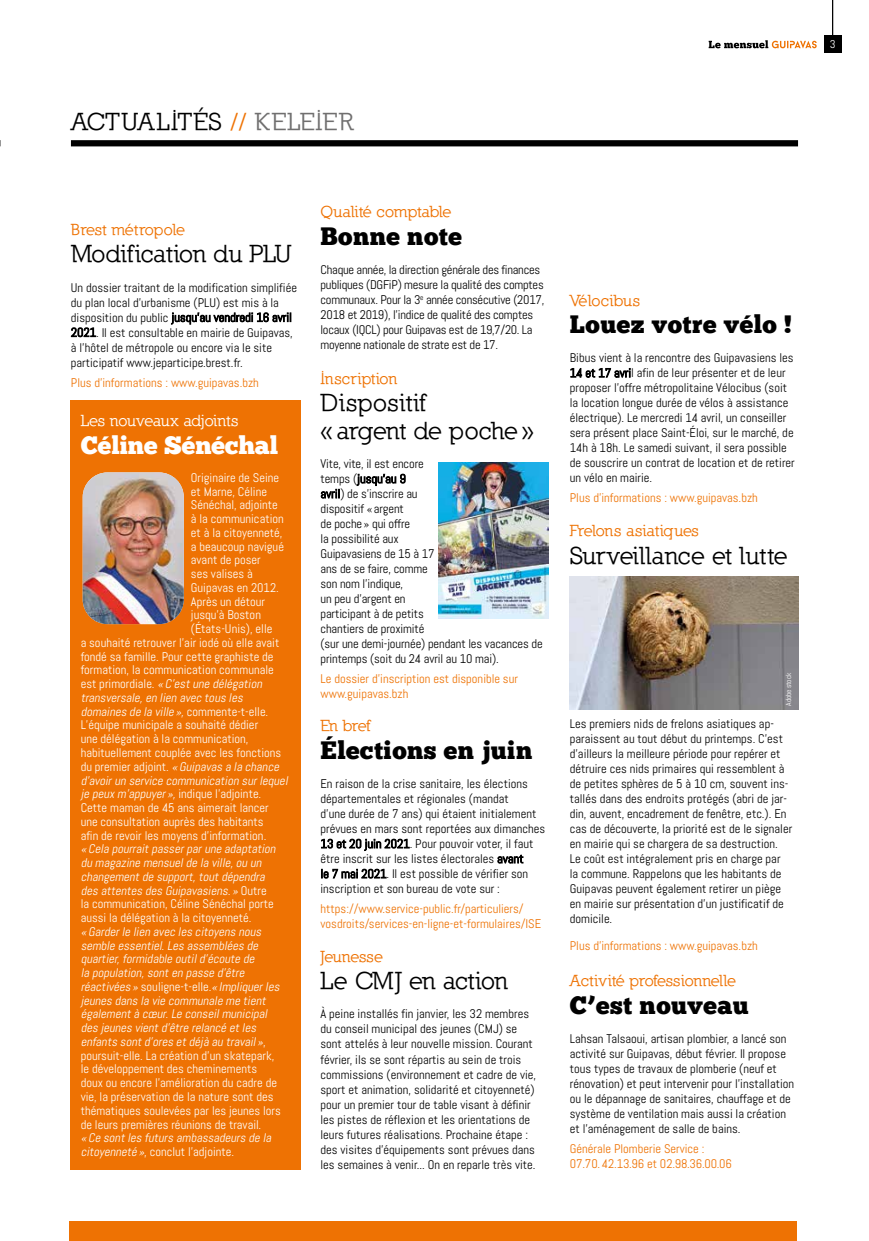
<style>
.page{position:relative;width:869px;height:1241px;background:#fff}
.page>*{position:absolute;margin:0;border:0;box-sizing:border-box;transform-origin:0 0}
.t1{font:700 25px/27.5px "Nilland";letter-spacing:.015em;color:#000}
.t2{font:25px "Chunk Five Ex";letter-spacing:.02em;color:#000}
.t3{font:700 25px "Nilland";letter-spacing:-.01em;color:#000}
.t4{font:25px "Chunk Five Ex";color:#fff}
.t5{font:700 16.25px "Nilland";letter-spacing:-.005em;color:#ee7203}
.t6{font:700 16.25px "Nilland";letter-spacing:-.01em;color:#fff}
.t7{font:700 16.25px "Nilland";letter-spacing:.02em;color:#ee7203}
.t8{font:12.5px/15px "Abel";color:#000}
.t9{font:italic 12.5px/13.8px "Abel";color:#fff}
.t10{font:12.5px "Abel";color:#fff}
.t11{font:12.5px/15px "Abel";color:#ee7203}
.t12{font:12.5px/15px "Abel";letter-spacing:-.02em;color:#000}
.t13{font:11.25px "Abel";color:#fff}
.t14{font:7.5px "Abel";letter-spacing:-.03em;color:#fff}
.s1{color:#ee7203}
.s2{color:#706f6f}
.s3{font-style:normal}
.s4{font-style:italic}
</style>
<div class="page">
<hr style="left:831px;top:0;width:1px;height:38px;background:#000">
<div style="left:823px;top:35px;width:18px;height:18px;background:#000"></div>
<svg style="left:708px;top:40px;width:108px;height:8px"></svg>
<div style="left:71px;top:140px;width:726px;height:6px;background:#000"></div>
<div style="left:70px;top:1221px;width:726px;height:19px;background:#ee7203"></div>
<div style="left:70px;top:400px;width:230px;height:769px;background:#ee7203"></div>
<img style="left:83px;top:472px;width:101px;height:152px">
<img style="left:569px;top:576px;width:228px;height:133px">
<img style="left:438px;top:462px;width:110px;height:156px">
<h1 class="t1" style="left:71px;top:107px;width:283px">ACTUALITÉS <span class="s1">//</span> <span class="s2">KELEIER</span></h1>
<h2 class="t5" style="left:71px;top:220px;width:115px">Brest métropole</h2>
<h1 class="t3" style="left:71px;top:239px;width:222px">Modification du PLU</h1>
<p class="t8" style="left:71px;top:280px;width:227px">Un dossier traitant de la modification simplifiée du plan local d’urbanisme (PLU) est mis à la disposition du public jusqu’au vendredi 16 avril 2021. Il est consultable en mairie de Guipavas, à l’hôtel de métropole ou encore via le site participatif www.jeparticipe.brest.fr.</p>
<p class="t11" style="left:71px;top:375px;width:189px">Plus d’informations : www.guipavas.bzh</p>
<h2 class="t6" style="left:81px;top:411px;width:159px">Les nouveaux adjoints</h2>
<h1 class="t4" style="left:81px;top:426px;width:199px">Céline Sénéchal</h1>
<p class="t10" style="left:191px;top:469px;width:90px">Originaire de Seine</p>
<p class="t10" style="left:191px;top:483px;width:78px">et Marne, Céline</p>
<p class="t10" style="left:191px;top:497px;width:88px">Sénéchal, adjointe</p>
<p class="t10" style="left:191px;top:511px;width:94px">à la communication</p>
<p class="t10" style="left:191px;top:524px;width:93px">et à la citoyenneté,</p>
<p class="t10" style="left:191px;top:538px;width:94px">a beaucoup navigué</p>
<p class="t10" style="left:191px;top:552px;width:71px">avant de poser</p>
<p class="t10" style="left:191px;top:566px;width:63px">ses valises à</p>
<p class="t10" style="left:191px;top:579px;width:89px">Guipavas en 2012.</p>
<p class="t10" style="left:191px;top:593px;width:76px">Après un détour</p>
<p class="t10" style="left:191px;top:607px;width:72px">jusqu’à Boston</p>
<p class="t10" style="left:191px;top:621px;width:83px">(États-Unis), elle</p>
<p class="t10" style="left:81px;top:634px;width:200px">a souhaité retrouver l’air iodé où elle avait</p>
<p class="t10" style="left:81px;top:648px;width:194px">fondé sa famille. Pour cette graphiste de</p>
<p class="t10" style="left:81px;top:662px;width:194px">formation, la communication communale</p>
<p class="t9" style="left:81px;top:677px;width:186px"><span class="s3">e st p ri m o rd i a l e .</span> «C’estune délégation</p>
<p class="t9" style="left:81px;top:690px;width:166px">transversale,en lien avec tous les</p>
<p class="t9" style="left:81px;top:704px;width:189px">domaines de la ville»,<span class="s3">commente-t-elle.</span></p>
<p class="t10" style="left:81px;top:717px;width:179px">L’équipe municipale a souhaité dédier</p>
<p class="t10" style="left:81px;top:731px;width:169px">une délégation à la communication,</p>
<p class="t10" style="left:81px;top:744px;width:202px">habituellement couplée avec les fonctions</p>
<p class="t9" style="left:81px;top:759px;width:202px"><span class="s3">du premier adjoint.</span> «Guipavas a la chance</p>
<p class="t9" style="left:81px;top:773px;width:211px">d’avoirun service communication surlequel</p>
<p class="t10" style="left:81px;top:786px;width:182px"><span class="s4">je peux m’appuyer»,</span>indique l’adjointe.</p>
<p class="t10" style="left:81px;top:799px;width:189px">Cette maman de 45 ans aimerait lancer</p>
<p class="t10" style="left:81px;top:813px;width:184px">une consultation auprès des habitants</p>
<p class="t10" style="left:81px;top:827px;width:187px">afin de revoir les moyens d’information.</p>
<p class="t9" style="left:81px;top:842px;width:199px">«Cela pourraitpasserparune adaptation du magazine mensuelde la ville,ou un changementde support,toutdépendra des attentes des Guipavasiens. » <span class="s3">O u t r e la communication, Céline Sénéchal porte aussi la délégation à la citoyenneté.</span></p>
<p class="t9" style="left:81px;top:924px;width:203px">«Garderle lien avec les citoyens nous semble essentiel.Les assemblées de quartier,formidable outild’écoute de<br>la population,sonten passe d’être réactivées » <span class="s3">s o u l i g n e -t - e l l e .</span> « Impliquerles jeunes dans la vie communale me tient égalementà cœur.Le conseilmunicipal des jeunes vientd’être relancé etles enfants sontd’ores etdéjà au travail »<span class="s3">, poursuit-elle. La création d’un skatepark, le développement des cheminements doux ou encore l’amélioration du cadre de vie, la préservation de la nature sont des thématiques soulevées par les jeunes lors de leurs premières réunions de travail.</span></p>
<p class="t9" style="left:81px;top:1130px;width:195px">«Ce sontles futurs ambassadeurs de la citoyenneté»<span class="s3">, conclut l’adjointe.</span></p>
<h2 class="t5" style="left:320px;top:202px;width:132px">Qualité comptable</h2>
<h1 class="t2" style="left:320px;top:217px;width:143px">Bonne note</h1>
<p class="t12" style="left:320px;top:262px;width:225px">Chaque année, la direction générale des finances publiques (DGFiP) mesure la qualité des comptes communaux. Pour la 3<sup>e</sup> année consécutive (2017, 2018 et 2019), l’indice de qualité des comptes locaux (IQCL) pour Guipavas est de 19,7/20. La moyenne nationale de strate est de 17.</p>
<h2 class="t7" style="left:320px;top:369px;width:78px">Inscription</h2>
<h1 class="t1" style="left:320px;top:389px;width:215px">Dispositif<br>« argent de poche »</h1>
<p class="t8" style="left:320px;top:456px;width:223px">Vite, vite, il est encore<br>temps (jusqu’au 9<br>avril) de s’inscrire au<br>dispositif «argent<br>de poche» qui offre<br>la possibilité aux<br>Guipavasiens de 15 à 17<br>ans de se faire, comme<br>son nom l’indique,<br>un peu d’argent en<br>participant à de petits<br>chantiers de proximité<br>(sur une demi-journée) pendant les vacances de printemps (soit du 24 avril au 10 mai).</p>
<p class="t11" style="left:320px;top:671px;width:199px">Le dossier d’inscription est disponible sur www.guipavas.bzh</p>
<h2 class="t5" style="left:320px;top:716px;width:51px">En bref</h2>
<h1 class="t2" style="left:320px;top:731px;width:213px">Élections en juin</h1>
<p class="t8" style="left:320px;top:776px;width:226px">En raison de la crise sanitaire, les élections départementales et régionales (mandat<br>d’une durée de 7 ans) qui étaient initialement prévues en mars sont reportées aux dimanches 13 et 20 juin 2021. Pour pouvoir voter, il faut être inscrit sur les listes électorales avant<br>le 7 mai 2021. Il est possible de vérifier son inscription et son bureau de vote sur :</p>
<p class="t11" style="left:320px;top:901px;width:222px">https://www.service-public.fr/particuliers/ vosdroits/services-en-ligne-et-formulaires/ISE</p>
<h2 class="t5" style="left:320px;top:946px;width:64px">Jeunesse</h2>
<h1 class="t3" style="left:320px;top:965px;width:189px">Le CMJ en action</h1>
<p class="t8" style="left:320px;top:1006px;width:217px">À peine installés fin janvier, les 32 membres du conseil municipal des jeunes (CMJ) se sont attelés à leur nouvelle mission. Courant février, ils se sont répartis au sein de trois commissions (environnement et cadre de vie, sport et animation, solidarité et citoyenneté) pour un premier tour de table visant à définir les pistes de réflexion et les orientations de leurs futures réalisations. Prochaine étape : des visites d’équipements sont prévues dans les semaines à venir... On en reparle très vite.</p>
<h2 class="t5" style="left:569px;top:290px;width:72px">Vélocibus</h2>
<h1 class="t2" style="left:569px;top:305px;width:223px">Louez votre vélo !</h1>
<p class="t8" style="left:569px;top:350px;width:226px">Bibus vient à la rencontre des Guipavasiens les 14 et 17 avril afin de leur présenter et de leur proposer l’offre métropolitaine Vélocibus (soit la location longue durée de vélos à assistance électrique). Le mercredi 14 avril, un conseiller sera présent place Saint-Éloi, sur le marché, de 14h à 18h. Le samedi suivant, il sera possible de souscrire un contrat de location et de retirer un vélo en mairie.</p>
<p class="t11" style="left:569px;top:490px;width:189px">Plus d’informations : www.guipavas.bzh</p>
<h2 class="t5" style="left:569px;top:521px;width:130px">Frelons asiatiques</h2>
<h1 class="t1" style="left:569px;top:541px;width:219px">Surveillance et lutte</h1>
<p class="t14" style="left:783px;top:705px;width:34px;rotate:-90deg">Adobe stock</p>
<p class="t8" style="left:569px;top:716px;width:224px">Les premiers nids de frelons asiatiques ap&shy;paraissent au tout début du printemps. C’est d’ailleurs la meilleure période pour repérer et détruire ces nids primaires qui ressemblent à de petites sphères de 5 à 10 cm, souvent ins&shy;tallés dans des endroits protégés (abri de jar&shy;din, auvent, encadrement de fenêtre, etc.). En cas de découverte, la priorité est de le signaler en mairie qui se chargera de sa destruction.<br>Le coût est intégralement pris en charge par<br>la commune. Rappelons que les habitants de Guipavas peuvent également retirer un piège en mairie sur présentation d’un justificatif de domicile.</p>
<p class="t11" style="left:569px;top:938px;width:189px">Plus d’informations : www.guipavas.bzh</p>
<h2 class="t5" style="left:569px;top:971px;width:168px">Activité professionnelle</h2>
<h1 class="t2" style="left:569px;top:986px;width:180px">C’est nouveau</h1>
<p class="t8" style="left:569px;top:1031px;width:226px">Lahsan Talsaoui, artisan plombier, a lancé son activité sur Guipavas, début février. Il propose tous types de travaux de plomberie (neuf et rénovation) et peut intervenir pour l’installation ou le dépannage de sanitaires, chauffage et de système de ventilation mais aussi la création et l’aménagement de salle de bains.</p>
<p class="t11" style="left:569px;top:1141px;width:163px">Générale Plomberie Service :<br>07.70.42.13.96 et 02.98.36.00.06</p>
<p class="t13" style="left:829px;top:37px;width:7px">3</p>
</div>
